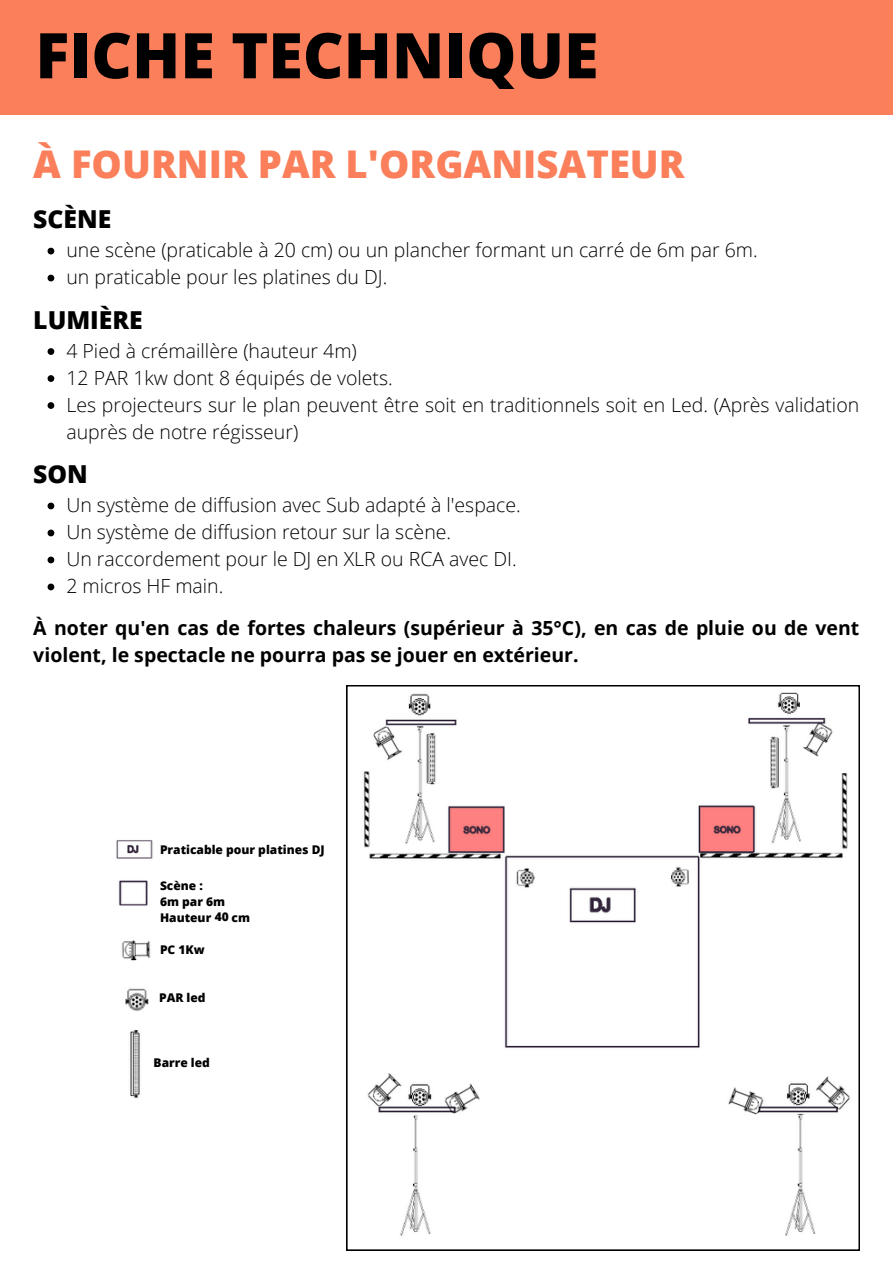
<style>
.page{position:relative;width:893px;height:1264px;background:#fff}
.page>*{position:absolute;margin:0;border:0;box-sizing:border-box;transform-origin:0 0}
.t1{font:800 63px "Open Sans";color:#000}
.t2{font:800 38.25px "Open Sans";color:#fa7f5a}
.t3{font:800 24.75px "Open Sans";color:#000}
.t4{font:300 19.5px/27px "Open Sans";color:#000}
.t5{font:700 19.5px/27px "Open Sans";color:#000}
.t6{font:800 12px "Open Sans";color:#000}
</style>
<div class="page">
<div style="left:0;top:0;width:892px;height:114px;background:#fa7f5a"></div>
<svg style="left:48px;top:248px;width:6px;height:6px"></svg>
<svg style="left:48px;top:275px;width:6px;height:6px"></svg>
<svg style="left:48px;top:348px;width:6px;height:7px"></svg>
<svg style="left:48px;top:375px;width:6px;height:7px"></svg>
<svg style="left:48px;top:402px;width:6px;height:7px"></svg>
<svg style="left:48px;top:502px;width:6px;height:7px"></svg>
<svg style="left:48px;top:529px;width:6px;height:7px"></svg>
<svg style="left:48px;top:556px;width:6px;height:7px"></svg>
<svg style="left:48px;top:583px;width:6px;height:7px"></svg>
<svg style="left:346px;top:685px;width:513px;height:565px"></svg>
<img style="left:116px;top:840px;width:37px;height:66px">
<img style="left:121px;top:940px;width:30px;height:72px">
<img style="left:130px;top:1030px;width:10px;height:68px">
<p class="t1" style="left:35px;top:11px;width:564px">FICHE TECHNIQUE</p>
<p class="t2" style="left:33px;top:137px;width:653px">À FOURNIR PAR L'ORGANISATEUR</p>
<p class="t3" style="left:33px;top:202px;width:79px">SCÈNE</p>
<p class="t4" style="left:66px;top:236px;width:692px">une scène (praticable à 20 cm) ou un plancher formant un carré de 6m par 6m.</p>
<p class="t4" style="left:66px;top:263px;width:322px">un praticable pour les platines du DJ.</p>
<p class="t3" style="left:33px;top:302px;width:111px">LUMIÈRE</p>
<p class="t4" style="left:66px;top:337px;width:292px">4 Pied à crémaillère (hauteur 4m)</p>
<p class="t4" style="left:66px;top:364px;width:328px">12 PAR 1kw dont 8 équipés de volets.</p>
<p class="t4" style="left:66px;top:391px;width:794px">Les projecteurs sur le plan peuvent être soit en traditionnels soit en Led. (Après validation auprès de notre régisseur)</p>
<p class="t3" style="left:33px;top:456px;width:56px">SON</p>
<p class="t4" style="left:66px;top:491px;width:456px">Un système de diffusion avec Sub adapté à l'espace.</p>
<p class="t4" style="left:66px;top:518px;width:386px">Un système de diffusion retour sur la scène.</p>
<p class="t4" style="left:66px;top:545px;width:451px">Un raccordement pour le DJ en XLR ou RCA avec DI.</p>
<p class="t4" style="left:66px;top:572px;width:158px">2 micros HF main.</p>
<p class="t5" style="left:33px;top:613px;width:827px">À noter qu'en cas de fortes chaleurs (supérieur à 35°C), en cas de pluie ou de vent violent, le spectacle ne pourra pas se jouer en extérieur.</p>
<p class="t6" style="left:160px;top:840px;width:166px">Praticable pour platines DJ</p>
<p class="t6" style="left:160px;top:876px;width:44px">Scène :</p>
<p class="t6" style="left:160px;top:892px;width:67px">6m par 6m</p>
<p class="t6" style="left:160px;top:908px;width:91px">Hauteur 8 cm</p>
<p class="t6" style="left:160px;top:941px;width:46px">PC 1Kw</p>
<p class="t6" style="left:159px;top:988px;width:48px">PAR led</p>
<p class="t6" style="left:215px;top:908px;width:16px">40</p>
<p class="t6" style="left:154px;top:1054px;width:58px">Barre led</p>
</div>
